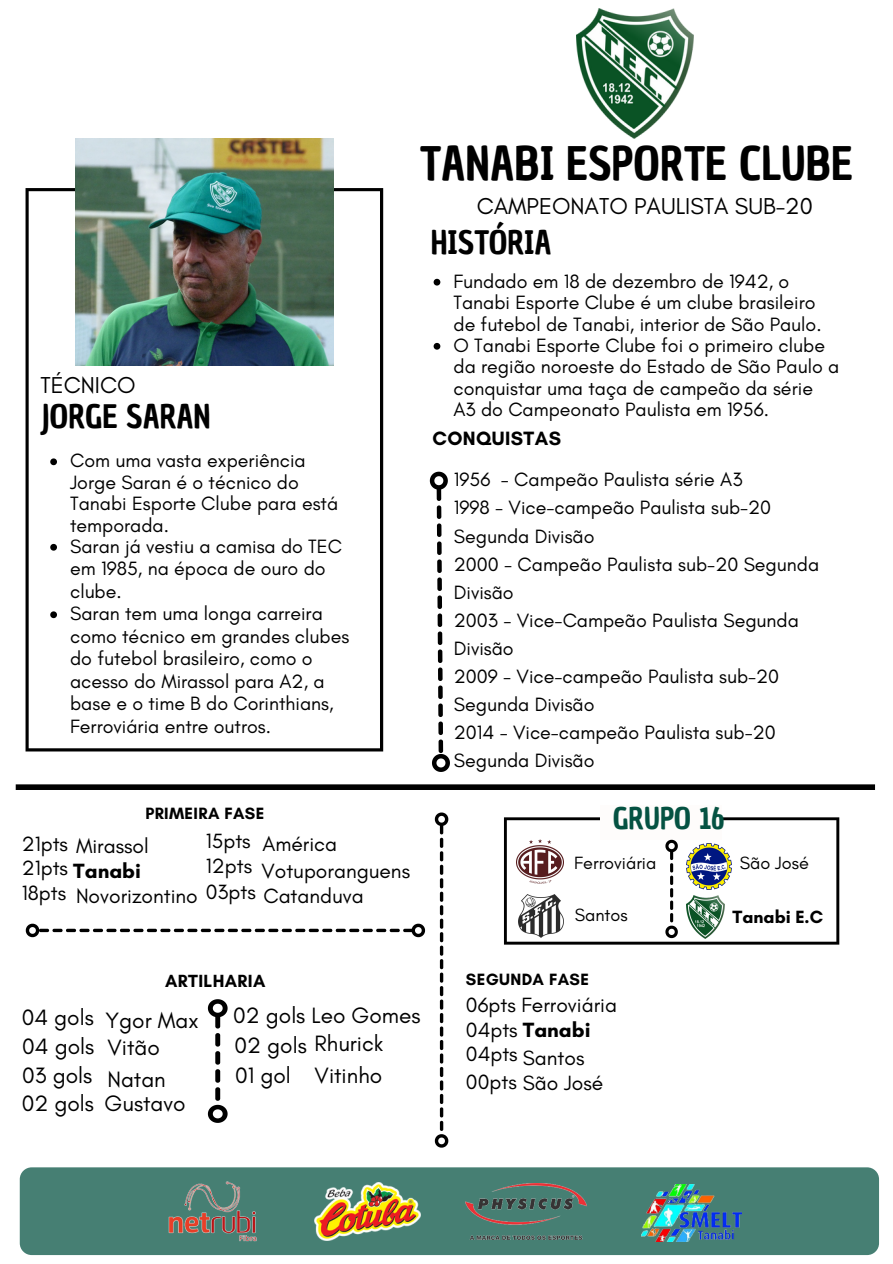
<style>
.page{position:relative;width:893px;height:1264px;background:#fff}
.page>*{position:absolute;margin:0;border:0;box-sizing:border-box;transform-origin:0 0}
.t1{font:45px "Chau Philomene One";color:#000}
.t2{font:31.65px "Chau Philomene One";color:#000}
.t3{font:29.1px "Chau Philomene One";color:#055242}
.t4{font:23.4px "Glacial Indifference";color:#000}
.t5{font:22.65px/28.8px "Glacial Indifference";color:#000;text-align:justify}
.t6{font:21px/24.6px "Glacial Indifference";color:#000}
.t7{font:700 21px "Glacial Indifference";color:#000}
.t8{font:19.65px/22px "Glacial Indifference";color:#000}
.t9{font:700 19.65px "Glacial Indifference";letter-spacing:.02em;color:#000}
.t10{font:18px "Glacial Indifference";color:#000}
.t11{font:700 18px "Glacial Indifference";letter-spacing:.02em;color:#000}
.t12{font:700 16.65px "Glacial Indifference";letter-spacing:.02em;color:#000}
.s1{font-weight:700}
</style>
<div class="page">
<svg style="left:26px;top:188px;width:357px;height:563px"></svg>
<img style="left:76px;top:139px;width:257px;height:227px">
<svg style="left:429px;top:471px;width:21px;height:301px"></svg>
<img style="left:576px;top:9px;width:117px;height:129px">
<div style="left:16px;top:784px;width:859px;height:6px;background:#000"></div>
<svg style="left:25px;top:812px;width:424px;height:336px"></svg>
<svg style="left:433px;top:279px;width:7px;height:6px"></svg>
<svg style="left:433px;top:343px;width:7px;height:6px"></svg>
<svg style="left:50px;top:458px;width:7px;height:7px"></svg>
<svg style="left:50px;top:544px;width:7px;height:6px"></svg>
<svg style="left:50px;top:611px;width:7px;height:7px"></svg>
<div style="left:601px;top:805px;width:121px;height:34px;background:#fefcfb"></div>
<svg style="left:504px;top:817px;width:335px;height:127px"></svg>
<img style="left:686px;top:843px;width:45px;height:46px">
<div style="left:20px;top:1167px;width:859px;height:87px;background:#467f73;border-radius:12px"></div>
<img style="left:168px;top:1181px;width:89px;height:60px">
<img style="left:315px;top:1182px;width:105px;height:58px">
<img style="left:641px;top:1184px;width:100px;height:57px">
<img style="left:465px;top:1183px;width:121px;height:56px">
<h1 class="t1" style="left:420px;top:134px;width:434px">TANABI ESPORTE CLUBE</h1>
<p class="t4" style="left:476px;top:191px;width:337px">CAMPEONATO PAULISTA SUB-20</p>
<p class="t4" style="left:40px;top:371px;width:97px">TÉCNICO</p>
<h2 class="t2" style="left:40px;top:395px;width:172px">JORGE SARAN</h2>
<p class="t8" style="left:70px;top:449px;width:280px">Com uma vasta experiência<br>Jorge Saran é o técnico do<br>Tanabi Esporte Clube para está temporada.<br>Saran já vestiu a camisa do TEC em 1985, na época de ouro do clube.<br>Saran tem uma longa carreira como técnico em grandes clubes do futebol brasileiro, como o acesso do Mirassol para A2, a base e o time B do Corinthians,<br>Ferroviária entre outros.</p>
<p class="t12" style="left:145px;top:803px;width:121px">PRIMEIRA FASE</p>
<p class="t6" style="left:76px;top:833px;width:74px">Mirassol</p>
<p class="t6" style="left:206px;top:831px;width:133px">15pts América</p>
<p class="t7" style="left:73px;top:858px;width:69px">Tanabi</p>
<p class="t6" style="left:206px;top:852px;width:51px;line-height:26.1px">12pts<br>03pts</p>
<p class="t6" style="left:22px;top:831px;width:48px">21pts</p>
<p class="t6" style="left:22px;top:855px;width:48px">21pts</p>
<p class="t6" style="left:261px;top:858px;width:150px">Votuporanguens</p>
<p class="t6" style="left:22px;top:880px;width:46px">18pts</p>
<p class="t6" style="left:263px;top:882px;width:102px">Catanduva</p>
<p class="t6" style="left:76px;top:883px;width:123px">Novorizontino</p>
<h2 class="t2" style="left:430px;top:221px;width:122px">HISTÓRIA</h2>
<p class="t8" style="left:453px;top:270px;width:387px;line-height:21.3px">Fundado em 18 de dezembro de 1942, o Tanabi Esporte Clube é um clube brasileiro de futebol de Tanabi, interior de São Paulo.<br>O Tanabi Esporte Clube foi o primeiro clube da região noroeste do Estado de São Paulo a conquistar uma taça de campeão da série A3 do Campeonato Paulista em 1956.</p>
<p class="t9" style="left:432px;top:426px;width:130px">CONQUISTAS</p>
<p class="t8" style="left:454px;top:465px;width:367px;line-height:28px">1956 - Campeão Paulista série A3<br>1998 - Vice-campeão Paulista sub-20<br>Segunda Divisão<br>2000 - Campeão Paulista sub-20 Segunda<br>Divisão<br>2003 - Vice-Campeão Paulista Segunda<br>Divisão<br>2009 - Vice-campeão Paulista sub-20<br>Segunda Divisão<br>2014 - Vice-campeão Paulista sub-20<br>Segunda Divisão</p>
<h3 class="t3" style="left:612px;top:799px;width:113px">GRUPO 16</h3>
<p class="t10" style="left:574px;top:851px;width:84px">Ferroviária</p>
<p class="t10" style="left:574px;top:903px;width:54px">Santos</p>
<p class="t10" style="left:739px;top:851px;width:71px">São José</p>
<p class="t11" style="left:732px;top:906px;width:92px">Tanabi E.C</p>
<p class="t11" style="left:165px;top:969px;width:102px">ARTILHARIA</p>
<p class="t5" style="left:22px;top:1002px;width:74px">04 gols 04 gols 03 gols</p>
<p class="t5" style="left:105px;top:1005px;width:94px">Ygor Max</p>
<p class="t5" style="left:233px;top:1000px;width:189px">02 gols Leo Gomes</p>
<p class="t5" style="left:105px;top:1088px;width:82px">Gustavo</p>
<p class="t5" style="left:234px;top:1027px;width:150px;line-height:31px">02 gols Rhurick<br>01 gol Vitinho</p>
<p class="t5" style="left:107px;top:1032px;width:54px">Vitão</p>
<p class="t5" style="left:107px;top:1064px;width:60px">Natan</p>
<p class="t5" style="left:22px;top:1088px;width:74px">02 gols</p>
<p class="t12" style="left:466px;top:969px;width:125px">SEGUNDA FASE</p>
<p class="t6" style="left:466px;top:992px;width:152px">06pts Ferroviária<br>04pts <span class="s1">Tanabi<br></span>04pts</p>
<p class="t6" style="left:523px;top:1044px;width:63px">Santos</p>
<p class="t6" style="left:466px;top:1070px;width:139px">00pts São José</p>
</div>
